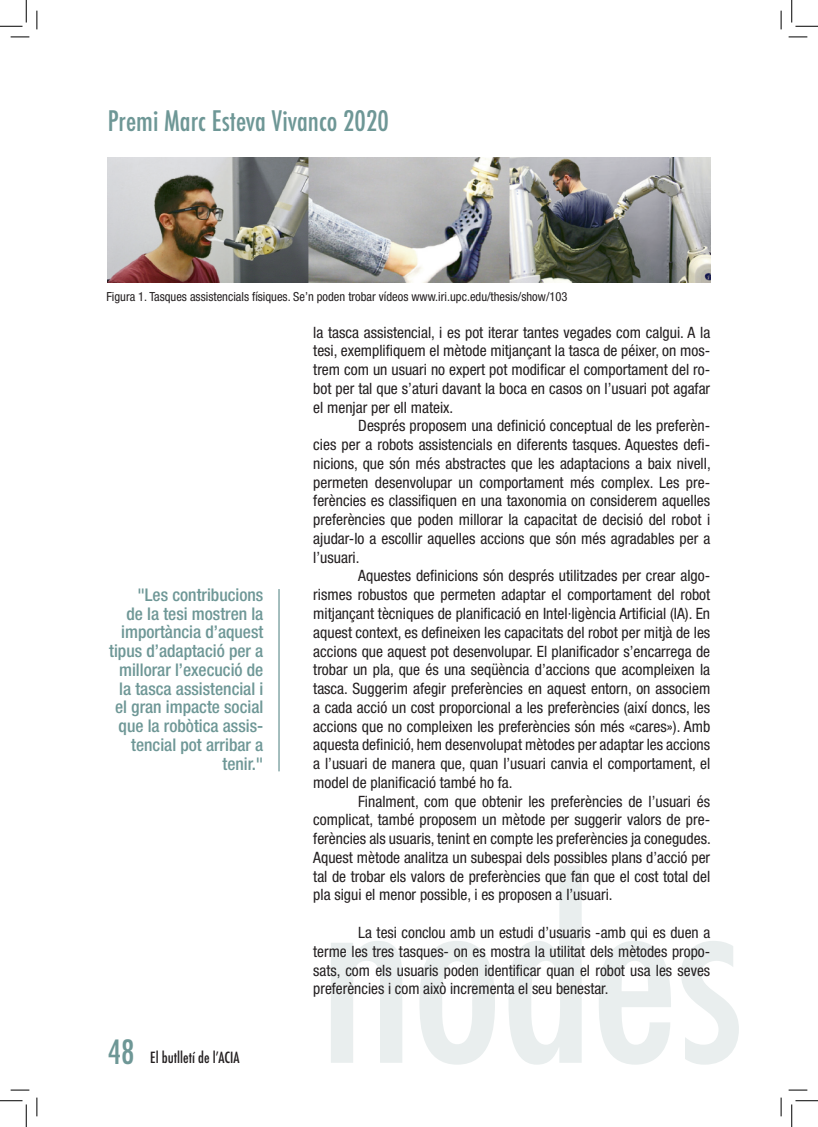
<style>
.page{position:relative;width:818px;height:1127px;background:#fff}
.page>*{position:absolute;margin:0;border:0;box-sizing:border-box;transform-origin:0 0}
.basico{font:500 condensed 32.5px "Futura";color:#6e9796}
.t1{font:500 condensed 27.5px "Futura";color:#6e9796}
.basico-2{font:500 condensed 17.5px/18.8px "Helvetica Neue LT Std";color:#6e9796;text-align:right}
.t2{font:condensed 15.62px/18.8px "Helvetica Neue LT Std";color:#231f20;text-align:justify}
.t3{font:500 condensed 15px "Futura";color:#231f20}
.t4{font:condensed 12.5px "Helvetica Neue LT Std";color:#231f20}
</style>
<div class="page">
<svg style="left:331px;top:865px;width:408px;height:199px"></svg>
<img style="left:108px;top:157px;width:602px;height:125px">
<hr style="left:278px;top:589px;width:2px;height:182px;background:#6e9796">
<svg style="left:11px;top:36px;width:18px;height:2px"></svg>
<svg style="left:788px;top:36px;width:19px;height:2px"></svg>
<svg style="left:11px;top:1089px;width:18px;height:1px"></svg>
<svg style="left:788px;top:1089px;width:19px;height:1px"></svg>
<svg style="left:36px;top:11px;width:2px;height:18px"></svg>
<svg style="left:36px;top:1097px;width:2px;height:18px"></svg>
<svg style="left:780px;top:11px;width:2px;height:18px"></svg>
<svg style="left:780px;top:1097px;width:2px;height:18px"></svg>
<svg style="left:0;top:0;width:27px;height:27px"></svg>
<svg style="left:0;top:1100px;width:27px;height:26px"></svg>
<svg style="left:791px;top:0;width:27px;height:27px"></svg>
<svg style="left:791px;top:1100px;width:27px;height:26px"></svg>
<p class="t1" style="left:108px;top:103px;width:283px">Premi Marc Esteva Vivanco 2020</p>
<p class="t4" style="left:107px;top:289px;width:462px">Figura 1. Tasques assistencials físiques. Se’n poden trobar vídeos www.iri.upc.edu/thesis/show/103</p>
<p class="basico-2" style="left:109px;top:585px;width:156px">"Les contribucions<br>de la tesi mostren la importància d’aquest tipus d’adaptació per a millorar l’execució de la tasca assistencial i el gran impacte social que la robòtica assis&shy;tencial pot arribar a tenir."</p>
<p class="basico" style="left:108px;top:1030px;width:28px">48</p>
<p class="t3" style="left:150px;top:1047px;width:91px">El butlletí de l’ACIA</p>
<p class="t2" style="left:313px;top:322px;width:398px">la tasca assistencial, i es pot iterar tantes vegades com calgui. A la tesi, exemplifiquem el mètode mitjançant la tasca de péixer, on mos&shy;trem com un usuari no expert pot modificar el comportament del ro&shy;bot per tal que s’aturi davant la boca en casos on l’usuari pot agafar el menjar per ell mateix.</p>
<p class="t2" style="left:313px;top:416px;width:399px;text-indent:45px">Després proposem una definició conceptual de les preferèn&shy;cies per a robots assistencials en diferents tasques. Aquestes defi&shy;nicions, que són més abstractes que les adaptacions a baix nivell, permeten desenvolupar un comportament més complex. Les pre&shy;ferències es classifiquen en una taxonomia on considerem aquelles preferències que poden millorar la capacitat de decisió del robot i ajudar-lo a escollir aquelles accions que són més agradables per a l’usuari.</p>
<p class="t2" style="left:313px;top:566px;width:398px;text-indent:45px">Aquestes definicions són després utilitzades per crear algo&shy;rismes robustos que permeten adaptar el comportament del robot mitjançant tècniques de planificació en Intel·ligència Artificial (IA). En aquest context, es defineixen les capacitats del robot per mitjà de les accions que aquest pot desenvolupar. El planificador s’encarrega de trobar un pla, que és una seqüència d’accions que acompleixen la tasca. Suggerim afegir preferències en aquest entorn, on associem a cada acció un cost proporcional a les preferències (així doncs, les accions que no compleixen les preferències són més «cares»). Amb aquesta definició, hem desenvolupat mètodes per adaptar les accions a l’usuari de manera que, quan l’usuari canvia el comportament, el model de planificació també ho fa.</p>
<p class="t2" style="left:313px;top:791px;width:399px;text-indent:45px">Finalment, com que obtenir les preferències de l’usuari és complicat, també proposem un mètode per suggerir valors de pre&shy;ferències als usuaris, tenint en compte les preferències ja conegudes.<br>Aquest mètode analitza un subespai dels possibles plans d’acció per tal de trobar els valors de preferències que fan que el cost total del pla sigui el menor possible, i es proposen a l’usuari.</p>
<p class="t2" style="left:313px;top:922px;width:398px;text-indent:45px">La tesi conclou amb un estudi d’usuaris -amb qui es duen a terme les tres tasques- on es mostra la utilitat dels mètodes propo&shy;sats, com els usuaris poden identificar quan el robot usa les seves preferències i com això incrementa el seu benestar.</p>
</div>
